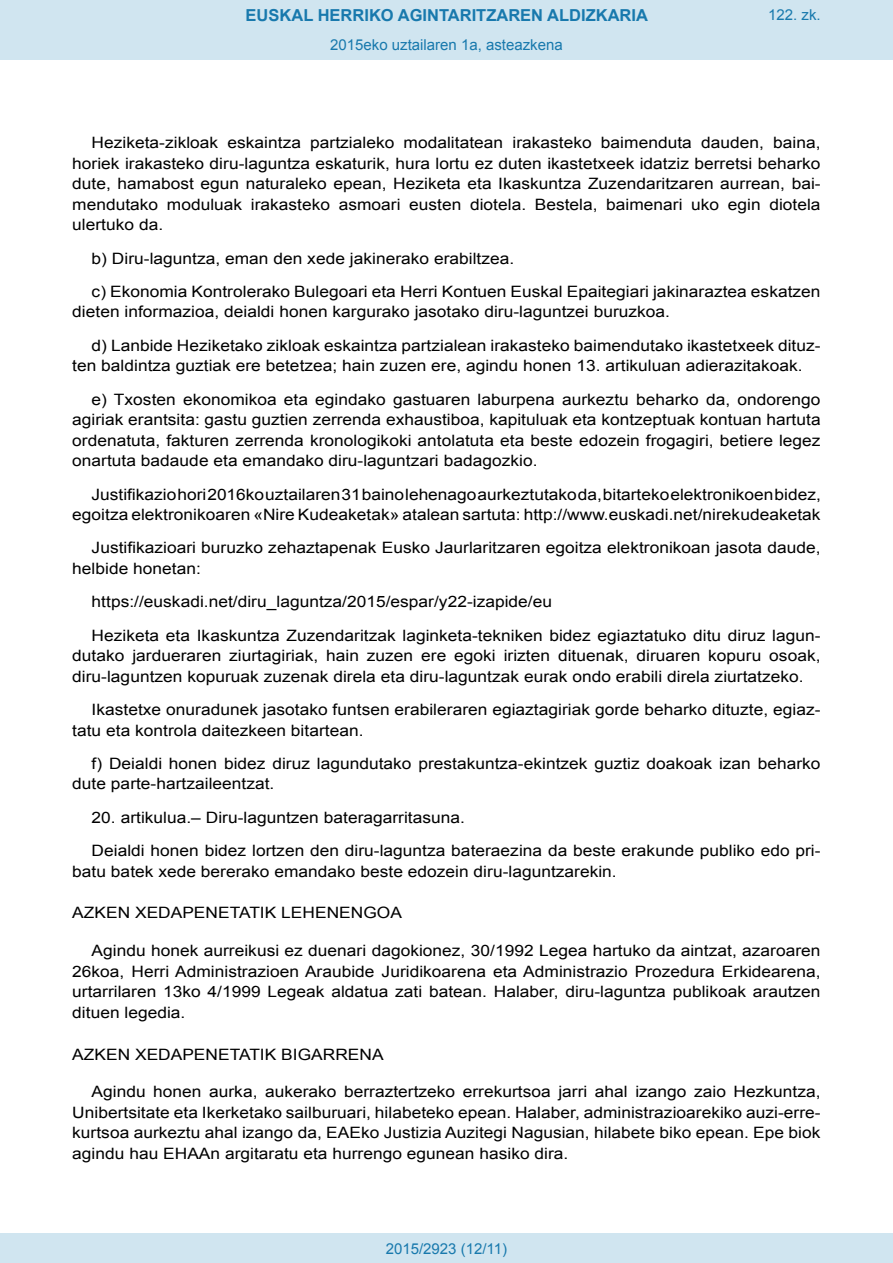
<style>
.page{position:relative;width:893px;height:1263px;background:#fff}
.page>*{position:absolute;margin:0;border:0;box-sizing:border-box;transform-origin:0 0}
.t1{font:700 16.5px "Arial";color:#1879ad}
.BOPVDetalle{font:15.6px/20.5px "Arial";color:#000;scale:1.11 1}
.BOPVDisposicion{font:15.6px "Arial";color:#000;scale:1.11 1}
.Paginacion_Centro{font:15px "Arial";color:#1879ad}
</style>
<div class="page">
<div style="left:0;top:0;width:893px;height:60px;background:#d0e5f0"></div>
<div style="left:0;top:1233px;width:893px;height:30px;background:#d0e5f0"></div>
<p class="t1" style="left:246px;top:4px;width:404px">EUSKAL HERRIKO AGINTARITZAREN ALDIZKARIA</p>
<p class="Paginacion_Centro" style="left:330px;top:35px;width:234px">2015eko uztailaren 1a, asteazkena</p>
<p class="Paginacion_Centro" style="left:768px;top:5px;width:54px">122. zk.</p>
<p class="BOPVDetalle" style="left:72px;top:132px;width:676px;text-align:justify;text-indent:19px">Heziketa-zikloak eskaintza partzialeko modalitatean irakasteko baimenduta dauden, baina, horiek irakasteko diru-laguntza eskaturik, hura lortu ez duten ikastetxeek idatziz berretsi beharko dute, hamabost egun naturaleko epean, Heziketa eta Ikaskuntza Zuzendaritzaren aurrean, bai&shy;mendutako moduluak irakasteko asmoari eusten diotela. Bestela, baimenari uko egin diotela ulertuko da.</p>
<p class="BOPVDetalle" style="left:92px;top:248px;width:382px">b) Diru-laguntza, eman den xede jakinerako erabiltzea.</p>
<p class="BOPVDetalle" style="left:72px;top:281px;width:676px;text-indent:19px">c) Ekonomia Kontrolerako Bulegoari eta Herri Kontuen Euskal Epaitegiari jakinaraztea eskatzen dieten informazioa, deialdi honen kargurako jasotako diru-laguntzei buruzkoa.</p>
<p class="BOPVDetalle" style="left:72px;top:335px;width:676px;text-indent:19px">d) Lanbide Heziketako zikloak eskaintza partzialean irakasteko baimendutako ikastetxeek dituz&shy;ten baldintza guztiak ere betetzea; hain zuzen ere, agindu honen 13. artikuluan adierazitakoak.</p>
<p class="BOPVDetalle" style="left:72px;top:389px;width:676px;text-align:justify;text-indent:19px">e) Txosten ekonomikoa eta egindako gastuaren laburpena aurkeztu beharko da, ondorengo agiriak erantsita: gastu guztien zerrenda exhaustiboa, kapituluak eta kontzeptuak kontuan hartuta ordenatuta, fakturen zerrenda kronologikoki antolatuta eta beste edozein frogagiri, betiere legez onartuta badaude eta emandako diru-laguntzari badagozkio.</p>
<p class="BOPVDetalle" style="left:72px;top:484px;width:676px;text-align:right">Justifikazio hori 2016ko uztailaren 31 baino lehenago aurkeztutako da, bitarteko elektronikoen bidez, egoitza elektronikoaren «Nire Kudeaketak» atalean sartuta: http://www.euskadi.net/nirekudeaketak</p>
<p class="BOPVDetalle" style="left:72px;top:538px;width:676px;text-indent:19px">Justifikazioari buruzko zehaztapenak Eusko Jaurlaritzaren egoitza elektronikoan jasota daude, helbide honetan:</p>
<p class="BOPVDetalle" style="left:92px;top:592px;width:416px">https://euskadi.net/diru_laguntza/2015/espar/y22-izapide/eu</p>
<p class="BOPVDetalle" style="left:72px;top:625px;width:676px;text-align:justify;text-indent:19px">Heziketa eta Ikaskuntza Zuzendaritzak laginketa-tekniken bidez egiaztatuko ditu diruz lagun&shy;dutako jardueraren ziurtagiriak, hain zuzen ere egoki irizten dituenak, diruaren kopuru osoak, diru-laguntzen kopuruak zuzenak direla eta diru-laguntzak eurak ondo erabili direla ziurtatzeko.</p>
<p class="BOPVDetalle" style="left:72px;top:699px;width:676px;text-indent:19px">Ikastetxe onuradunek jasotako funtsen erabileraren egiaztagiriak gorde beharko dituzte, egiaz&shy;tatu eta kontrola daitezkeen bitartean.</p>
<p class="BOPVDetalle" style="left:72px;top:753px;width:676px;text-indent:19px">f) Deialdi honen bidez diruz lagundutako prestakuntza-ekintzek guztiz doakoak izan beharko dute parte-hartzaileentzat.</p>
<p class="BOPVDetalle" style="left:92px;top:807px;width:338px">20. artikulua.– Diru-laguntzen bateragarritasuna.</p>
<p class="BOPVDetalle" style="left:72px;top:840px;width:676px;text-indent:19px">Deialdi honen bidez lortzen den diru-laguntza bateraezina da beste erakunde publiko edo pri&shy;batu batek xede bererako emandako beste edozein diru-laguntzarekin.</p>
<p class="BOPVDisposicion" style="left:72px;top:903px;width:298px">AZKEN XEDAPENETATIK LEHENENGOA</p>
<p class="BOPVDetalle" style="left:72px;top:940px;width:676px;text-align:justify;text-indent:19px">Agindu honek aurreikusi ez duenari dagokionez, 30/1992 Legea hartuko da aintzat, azaroaren 26koa, Herri Administrazioen Araubide Juridikoarena eta Administrazio Prozedura Erkidearena, urtarrilaren 13ko 4/1999 Legeak aldatua zati batean. Halaber, diru-laguntza publikoak arautzen dituen legedia.</p>
<p class="BOPVDisposicion" style="left:72px;top:1044px;width:282px">AZKEN XEDAPENETATIK BIGARRENA</p>
<p class="BOPVDetalle" style="left:72px;top:1081px;width:676px;text-align:justify;text-indent:19px">Agindu honen aurka, aukerako berraztertzeko errekurtsoa jarri ahal izango zaio Hezkuntza, Unibertsitate eta Ikerketako sailburuari, hilabeteko epean. Halaber, administrazioarekiko auzi-erre&shy;kurtsoa aurkeztu ahal izango da, EAEko Justizia Auzitegi Nagusian, hilabete biko epean. Epe biok agindu hau EHAAn argitaratu eta hurrengo egunean hasiko dira.</p>
<p class="Paginacion_Centro" style="left:386px;top:1238px;width:123px">2015/2923 (12/11)</p>
</div>
